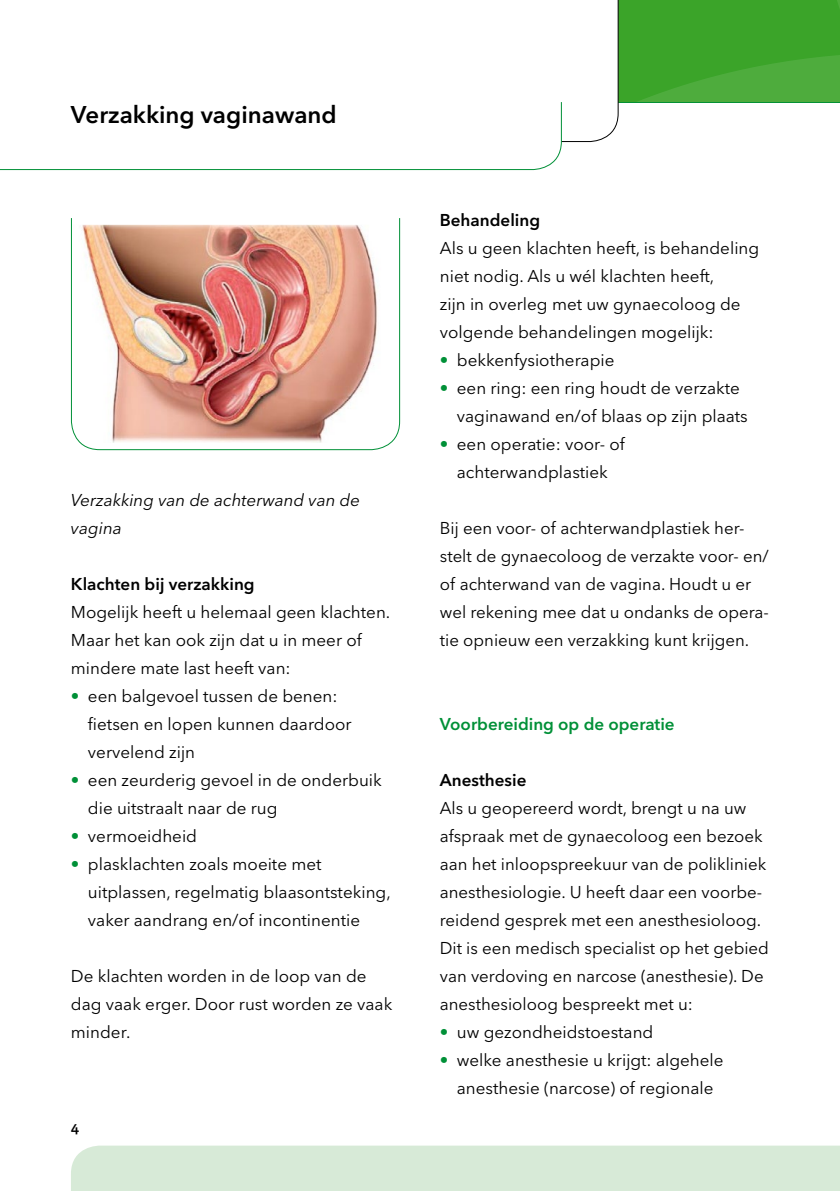
<style>
.page{position:relative;width:840px;height:1191px;background:#fff}
.page>*{position:absolute;margin:0;border:0;box-sizing:border-box;transform-origin:0 0}
.t1{font:600 24px "Avenir Next LT Pro";color:#000}
.t2{font:17px/28px "Avenir Next LT Pro";color:#000}
.t3{font:600 17px "Avenir Next LT Pro";color:#000}
.t4{font:italic 17px/28px "Avenir Next LT Pro";color:#000}
.t5{font:600 17px "Avenir Next LT Pro";color:#009037}
.t6{font:600 14px "Avenir Next LT Pro";color:#000}
.s1{font-family:"Helvetica Neue LT";color:#009037}
</style>
<div class="page">
<div style="left:71px;top:1145px;width:768px;height:46px;background:#d7ead7"></div>
<svg style="left:0;top:0;width:839px;height:171px"></svg>
<img style="left:70px;top:218px;width:330px;height:233px">
<h1 class="t1" style="left:71px;top:99px;width:267px">Verzakking vaginawand</h1>
<p class="t4" style="left:71px;top:486px;width:290px">Verzakking van de achterwand van de vagina</p>
<p class="t3" style="left:71px;top:574px;width:185px">Klachten bij verzakking</p>
<p class="t2" style="left:71px;top:598px;width:321px">Mogelijk heeft u helemaal geen klachten.<br>Maar het kan ook zijn dat u in meer of mindere mate last heeft van:</p>
<p class="t2" style="left:88px;top:682px;width:265px;text-indent:-17px"><span class="s1">•</span> een balgevoel tussen de benen: fietsen en lopen kunnen daardoor vervelend zijn</p>
<p class="t2" style="left:88px;top:766px;width:295px;text-indent:-17px"><span class="s1">•</span> een zeurderig gevoel in de onderbuik die uitstraalt naar de rug</p>
<p class="t2" style="left:71px;top:822px;width:128px"><span class="s1">•</span> vermoeidheid</p>
<p class="t2" style="left:88px;top:850px;width:304px;text-indent:-17px"><span class="s1">•</span> plasklachten zoals moeite met uitplassen, regelmatig blaasontsteking, vaker aandrang en/of incontinentie</p>
<p class="t2" style="left:71px;top:962px;width:323px">De klachten worden in de loop van de dag vaak erger. Door rust worden ze vaak minder.</p>
<p class="t6" style="left:71px;top:1118px;width:10px">4</p>
<p class="t3" style="left:439px;top:210px;width:102px">Behandeling</p>
<p class="t2" style="left:439px;top:234px;width:321px">Als u geen klachten heeft, is behandeling niet nodig. Als u wél klachten heeft,<br>zijn in overleg met uw gynaecoloog de volgende behandelingen mogelijk:</p>
<p class="t2" style="left:439px;top:346px;width:176px"><span class="s1">•</span> bekkenfysiotherapie</p>
<p class="t2" style="left:456px;top:374px;width:292px;text-indent:-17px"><span class="s1">•</span> een ring: een ring houdt de verzakte vaginawand en/of blaas op zijn plaats</p>
<p class="t2" style="left:439px;top:430px;width:186px;text-align:center"><span class="s1">•</span> een operatie: voor- of achterwandplastiek</p>
<p class="t2" style="left:439px;top:514px;width:330px">Bij een voor- of achterwandplastiek her&shy;stelt de gynaecoloog de verzakte voor- en/ of achterwand van de vagina. Houdt u er wel rekening mee dat u ondanks de opera&shy;tie opnieuw een verzakking kunt krijgen.</p>
<p class="t5" style="left:439px;top:714px;width:236px">Voorbereiding op de operatie</p>
<p class="t3" style="left:439px;top:770px;width:88px">Anesthesie</p>
<p class="t2" style="left:439px;top:794px;width:330px">Als u geopereerd wordt, brengt u na uw afspraak met de gynaecoloog een bezoek aan het inloopspreekuur van de polikliniek anesthesiologie. U heeft daar een voorbe&shy;reidend gesprek met een anesthesioloog.<br>Dit is een medisch specialist op het gebied van verdoving en narcose (anesthesie). De anesthesioloog bespreekt met u:</p>
<p class="t2" style="left:439px;top:1018px;width:215px"><span class="s1">•</span> uw gezondheidstoestand</p>
<p class="t2" style="left:439px;top:1046px;width:285px;text-align:center"><span class="s1">•</span> welke anesthesie u krijgt: algehele anesthesie (narcose) of regionale</p>
</div>
